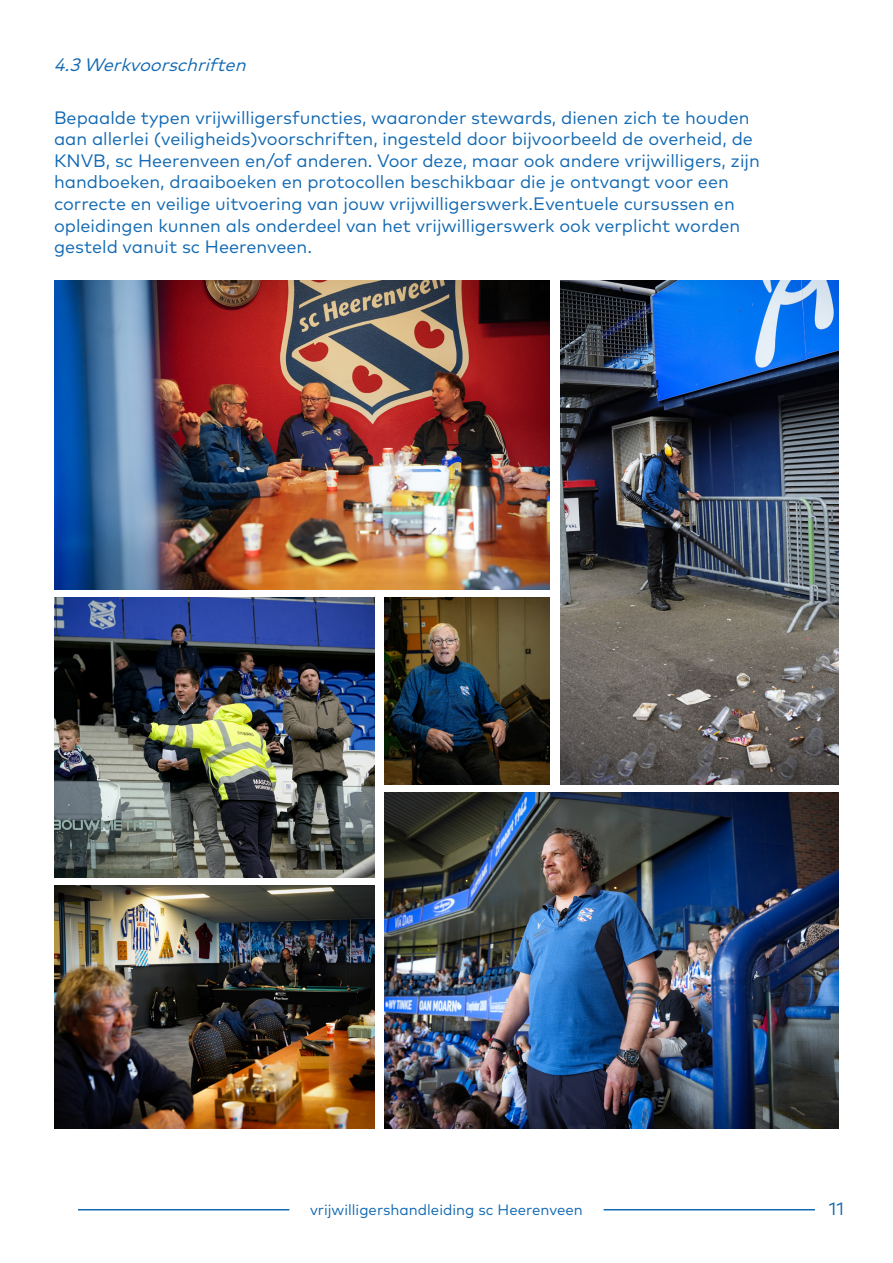
<style>
.page{position:relative;width:893px;height:1263px;background:#fff}
.page>*{position:absolute;margin:0;border:0;box-sizing:border-box;transform-origin:0 0}
.t1{font:18px "Mark OT";color:#1269b3}
.t2{font:italic 18px "Mark OT";color:#1269b3}
.t3{font:15px "Mark OT";color:#1269b3}
</style>
<div class="page">
<hr style="left:604px;top:1209px;width:211px;height:1px;background:#1269b3">
<hr style="left:78px;top:1209px;width:211px;height:1px;background:#1269b3">
<img style="left:54px;top:281px;width:496px;height:309px">
<img style="left:560px;top:281px;width:279px;height:503px">
<img style="left:54px;top:597px;width:320px;height:280px">
<img style="left:385px;top:792px;width:454px;height:336px">
<img style="left:54px;top:885px;width:320px;height:243px">
<img style="left:385px;top:597px;width:165px;height:187px">
<p class="t2" style="left:54px;top:53px;width:199px">4.3Werkvoorschriften</p>
<p class="t1" style="left:54px;top:106px;width:697px">Bepaalde typen vrijwilligersfuncties, waaronder stewards, dienen zich te houden</p>
<p class="t1" style="left:54px;top:128px;width:700px">aan allerlei (veiligheids)voorschriften, ingesteld door bijvoorbeeld de overheid, de</p>
<p class="t1" style="left:54px;top:149px;width:707px">KNVB, sc Heerenveen en/of anderen. Voor deze, maar ook andere vrijwilligers, zijn</p>
<p class="t1" style="left:54px;top:171px;width:676px">handboeken, draaiboeken en protocollen beschikbaar die je ontvangt voor een</p>
<p class="t1" style="left:54px;top:192px;width:682px">correcte en veilige uitvoering van jouw vrijwilligerswerk.Eventuele cursussen en</p>
<p class="t1" style="left:54px;top:214px;width:688px">opleidingen kunnen als onderdeel van het vrijwilligerswerk ook verplicht worden</p>
<p class="t1" style="left:54px;top:236px;width:260px">gesteld vanuit sc Heerenveen.</p>
<p class="t3" style="left:310px;top:1200px;width:274px">vrijwilligershandleiding sc Heerenveen</p>
<p class="t1" style="left:829px;top:1197px;width:17px">11</p>
</div>
